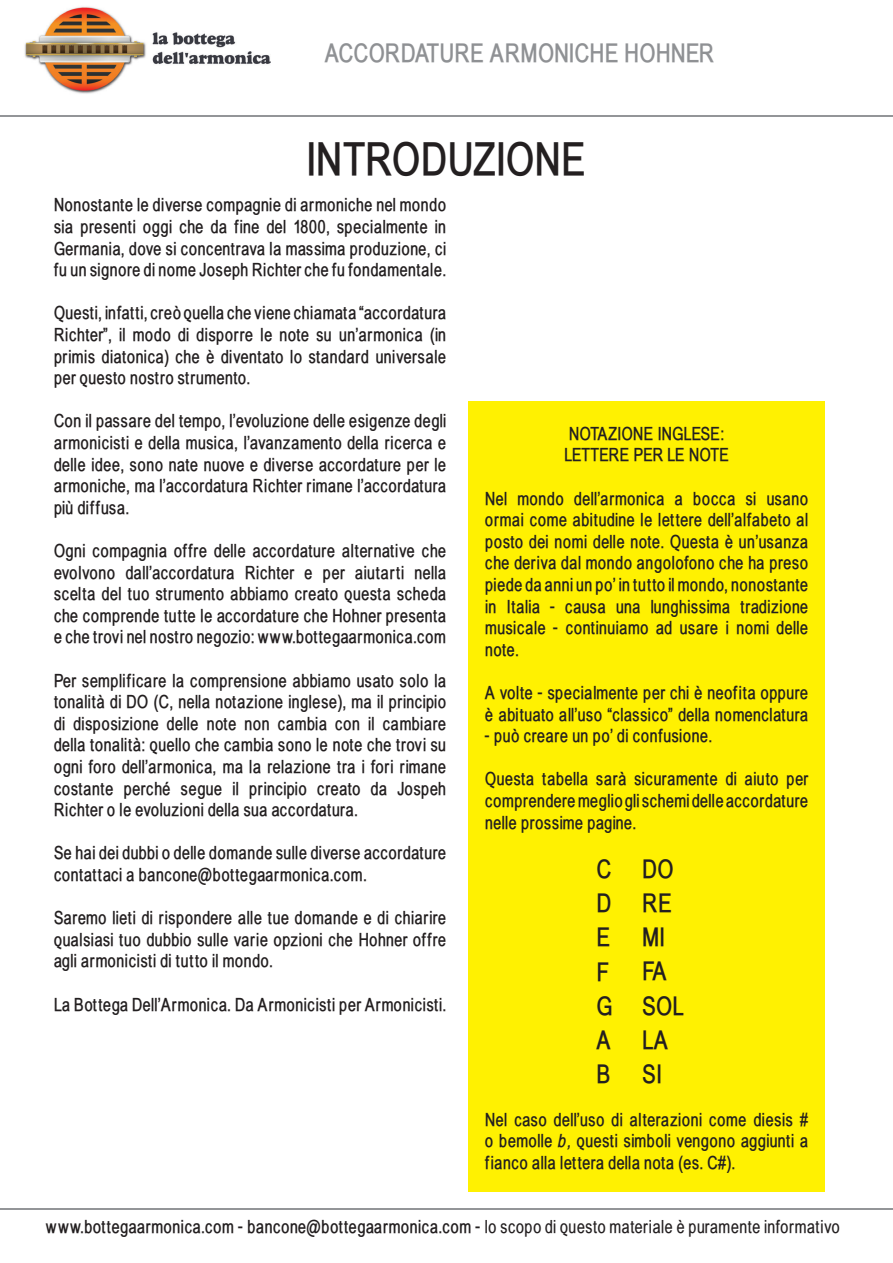
<style>
.page{position:relative;width:893px;height:1263px;background:#fff}
.page>*{position:absolute;margin:0;border:0;box-sizing:border-box;transform-origin:0 0}
.t1{font:700 45px "Babel Sans";color:#231f20}
.t2{font:700 25.5px "Babel Sans";color:#8f9194}
.t3{font:700 25.5px/34.2px "Babel Sans";color:#231f20}
.t4{font:700 18px/21.6px "Babel Sans";letter-spacing:.025em;color:#231f20;text-align:justify}
.t5{font:700 18px/21.6px "Babel Sans";color:#231f20}
.s1{font-style:italic}
.s2{font-weight:400}
</style>
<div class="page">
<img style="left:24px;top:6px;width:246px;height:88px">
<hr style="left:0;top:1208px;width:893px;height:1px;background:#939598">
<hr style="left:0;top:115px;width:893px;height:1px;background:#939598">
<div style="left:469px;top:401px;width:356px;height:790px;background:#fff101"></div>
<h2 class="t2" style="left:325px;top:38px;width:391px">ACCORDATURE ARMONICHE HOHNER</h2>
<h1 class="t1" style="left:306px;top:133px;width:282px">INTRODUZIONE</h1>
<p class="t4" style="left:54px;top:194px;width:394px">Nonostante le diverse compagnie di armoniche nel mondo sia presenti oggi che da fine del 1800, specialmente in Germania, dove si concentrava la massima produzione, ci fu un signore di nome Joseph Richter che fu fondamentale.</p>
<p class="t4" style="left:54px;top:302px;width:394px">Questi, infatti, creò quella che viene chiamata “accordatura Richter”, il modo di disporre le note su un’armonica (in primis diatonica) che è diventato lo standard universale per questo nostro strumento.</p>
<p class="t4" style="left:54px;top:410px;width:394px">Con il passare del tempo, l’evoluzione delle esigenze degli armonicisti e della musica, l’avanzamento della ricerca e delle idee, sono nate nuove e diverse accordature per le armoniche, ma l’accordatura Richter rimane l’accordatura più diffusa.</p>
<p class="t4" style="left:54px;top:540px;width:394px">Ogni compagnia offre delle accordature alternative che evolvono dall’accordatura Richter e per aiutarti nella scelta del tuo strumento abbiamo creato questa scheda che comprende tutte le accordature che Hohner presenta e che trovi nel nostro negozio: www.bottegaarmonica.com</p>
<p class="t4" style="left:54px;top:670px;width:394px">Per semplificare la comprensione abbiamo usato solo la tonalità di DO (C, nella notazione inglese), ma il principio di disposizione delle note non cambia con il cambiare della tonalità: quello che cambia sono le note che trovi su ogni foro dell’armonica, ma la relazione tra i fori rimane costante perché segue il principio creato da Jospeh Richter o le evoluzioni della sua accordatura.</p>
<p class="t4" style="left:54px;top:842px;width:394px">Se hai dei dubbi o delle domande sulle diverse accordature contattaci a bancone@bottegaarmonica.com.</p>
<p class="t4" style="left:54px;top:907px;width:394px">Saremo lieti di rispondere alle tue domande e di chiarire qualsiasi tuo dubbio sulle varie opzioni che Hohner offre agli armonicisti di tutto il mondo.</p>
<p class="t4" style="left:54px;top:994px;width:394px">La Bottega Dell’Armonica. Da Armonicisti per Armonicisti.</p>
<p class="t5" style="left:564px;top:423px;width:166px">NOTAZIONE INGLESE:<br>LETTERE PER LE NOTE</p>
<p class="t4" style="left:485px;top:488px;width:325px">Nel mondo dell’armonica a bocca si usano ormai come abitudine le lettere dell’alfabeto al posto dei nomi delle note. Questa è un’usanza che deriva dal mondo angolofono che ha preso piede da anni un po’ in tutto il mondo, nonostante in Italia - causa una lunghissima tradizione musicale - continuiamo ad usare i nomi delle note.</p>
<p class="t4" style="left:485px;top:682px;width:325px">A volte - specialmente per chi è neofita oppure è abituato all’uso “classico” della nomenclatura</p>
<p class="t4" style="left:485px;top:725px;width:229px">- può creare un po’ di confusione.</p>
<p class="t4" style="left:485px;top:768px;width:325px">Questa tabella sarà sicuramente di aiuto per comprendere meglio gli schemi delle accordature nelle prossime pagine.</p>
<h2 class="t3" style="left:597px;top:852px;width:18px">C<br>D<br>E<br>F<br>G<br>A<br>B</h2>
<h2 class="t3" style="left:643px;top:852px;width:43px">DO<br>RE<br>MI<br>FA<br>SOL<br>LA<br>SI</h2>
<p class="t4" style="left:485px;top:1109px;width:325px">Nel caso dell’uso di alterazioni come diesis # o bemolle <span class="s1">b,</span> questi simboli vengono aggiunti a fianco alla lettera della nota (es. C#).</p>
<p class="t4" style="left:46px;top:1215px;width:795px">www.bottegaarmonica.com - bancone@bottegaarmonica.com - <span class="s2">lo scopo di questo materiale è puramente informativo</span></p>
</div>
